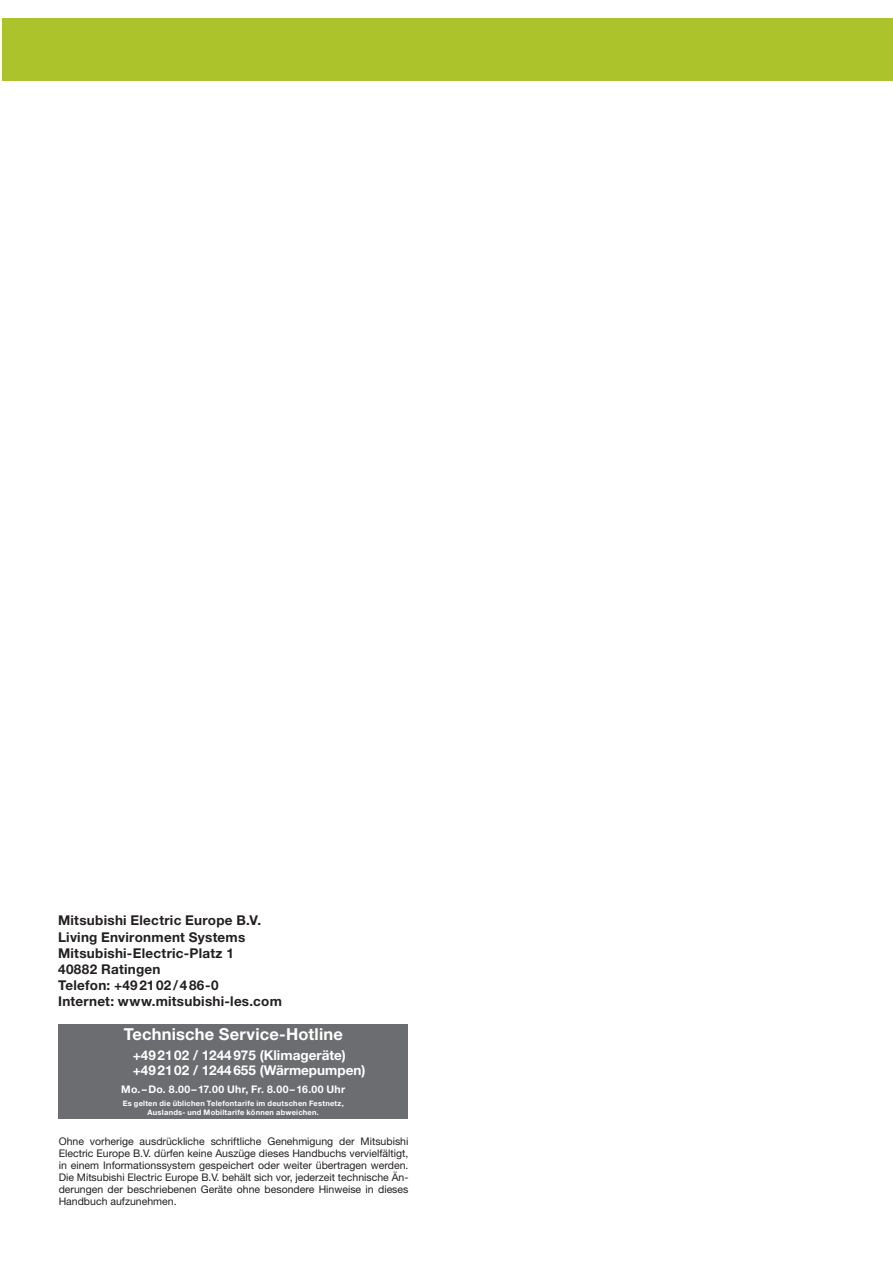
<style>
.page{position:relative;width:893px;height:1263px;background:#fff}
.page>*{position:absolute;margin:0;border:0;box-sizing:border-box;transform-origin:0 0}
.t1{font:700 16.5px "Helvetica Neue LT Pro";letter-spacing:.01em;color:#fff}
.t2{font:700 13.5px/16.2px "Helvetica Neue LT Pro";letter-spacing:.02em;color:#231f20}
.t3{font:700 13.5px/15px "Helvetica Neue LT Pro";color:#fff}
.t4{font:10.5px/12px "Helvetica Neue LT Pro";color:#231f20;text-align:justify}
.t5{font:700 10.5px "Helvetica Neue LT Pro";letter-spacing:.025em;color:#fff}
.t6{font:700 7.5px/9px "Helvetica Neue LT Pro";letter-spacing:.03em;color:#fff;text-align:center}
</style>
<div class="page">
<div style="left:2px;top:10px;width:891px;height:71px;background:#acc32b"></div>
<div style="left:0;top:1px;width:893px;height:17px;background:#fff"></div>
<div style="left:58px;top:1024px;width:350px;height:95px;background:#6c6d70"></div>
<p class="t2" style="left:58px;top:912px;width:225px">Mitsubishi Electric Europe B.V.<br>Living Environment Systems<br>Mitsubishi-Electric-Platz 1<br>40882 Ratingen<br>Telefon: +492102/486-0<br>Internet: www.mitsubishi-les.com</p>
<h1 class="t1" style="left:124px;top:1024px;width:221px">Technische Service-Hotline</h1>
<p class="t3" style="left:133px;top:1047px;width:234px">+492102 / 1244975 (Klimageräte) +492102 / 1244655 (Wärmepumpen)</p>
<p class="t5" style="left:121px;top:1082px;width:225px">Mo.–Do. 8.00–17.00 Uhr, Fr. 8.00–16.00 Uhr</p>
<p class="t6" style="left:123px;top:1098px;width:223px">Es gelten die üblichen Telefontarife im deutschen Festnetz,<br>Auslands- und Mobiltarife können abweichen.</p>
<p class="t4" style="left:59px;top:1135px;width:351px">Ohne vorherige ausdrückliche schriftliche Genehmigung der Mitsubishi Electric Europe B.V. dürfen keine Auszüge dieses Handbuchs vervielfältigt, in einem Informationssystem gespeichert oder weiter übertragen werden.<br>Die Mitsubishi Electric Europe B.V. behält sich vor, jederzeit technische Än&shy;derungen der beschriebenen Geräte ohne besondere Hinweise in dieses Handbuch aufzunehmen.</p>
</div>
